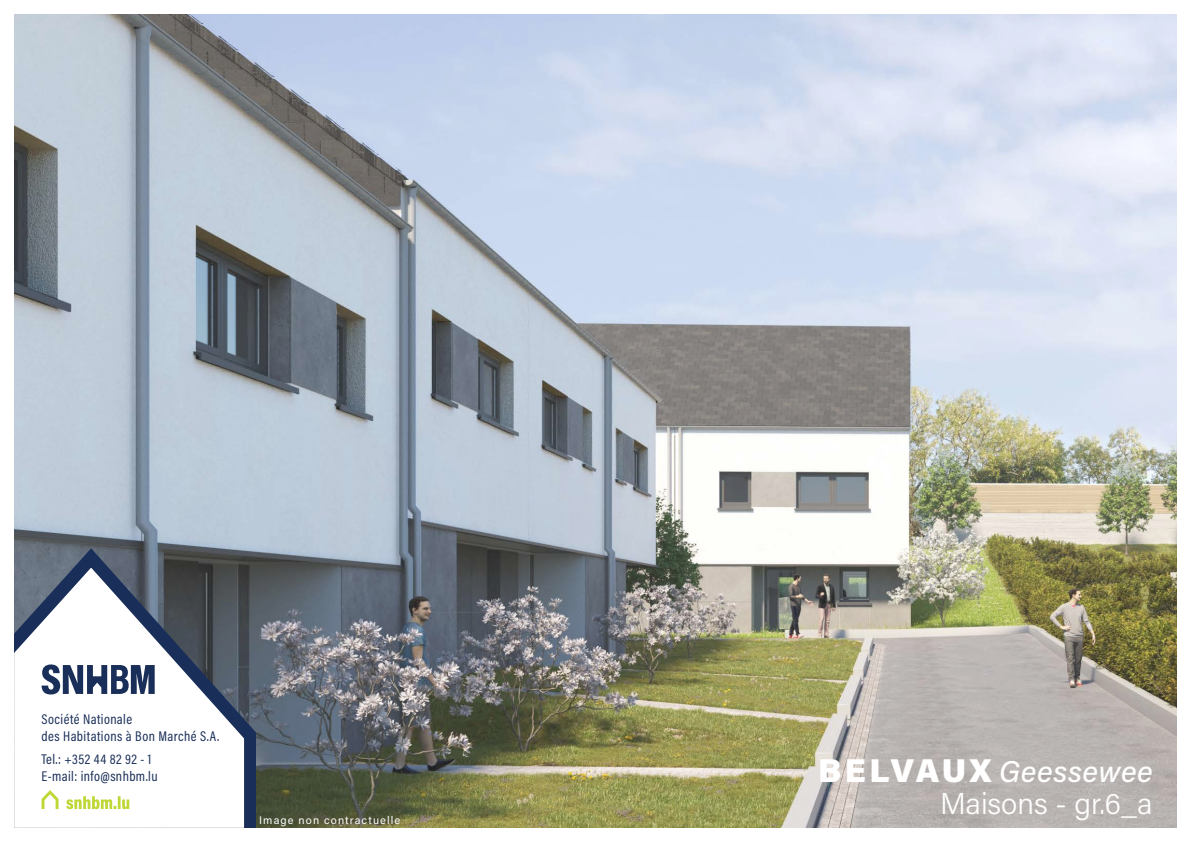
<style>
.page{position:relative;width:1191px;height:842px;background:#fff}
.page>*{position:absolute;margin:0;border:0;box-sizing:border-box;transform-origin:0 0}
.t1{font:italic 500 30px "Acumin Pro";letter-spacing:.02em;color:#fff}
.t2{font:300 30px "Acumin Pro";color:#fff}
.t3{font:14.2px/17px "Acumin Pro Cond";letter-spacing:.03em;color:#192e58}
.t4{font:11px "Acumin Pro";letter-spacing:.095em;color:#fff}
.s1{font-weight:900;font-style:normal;font-size:33px}
</style>
<div class="page">
<img style="left:14px;top:14px;width:1162px;height:814px">
<svg style="left:14px;top:548px;width:241px;height:280px"></svg>
<svg style="left:42px;top:664px;width:113px;height:30px"></svg>
<svg style="left:66px;top:796px;width:63px;height:13px"></svg>
<svg style="left:42px;top:790px;width:17px;height:19px"></svg>
<p class="t3" style="left:42px;top:710px;width:179px">Société Nationale<br>des Habitations à Bon Marché S.A.</p>
<p class="t3" style="left:42px;top:750px;width:117px;line-height:17.4px">Tel.: +352 44 82 92 - 1<br>E-mail: info@snhbm.lu</p>
<p class="t4" style="left:259px;top:812px;width:142px">Image non contractuelle</p>
<p class="t1" style="left:818px;top:751px;width:336px"><span class="s1">BELVAUX</span> Geessewee</p>
<p class="t2" style="left:940px;top:783px;width:214px">Maisons - gr.6_a</p>
</div>
